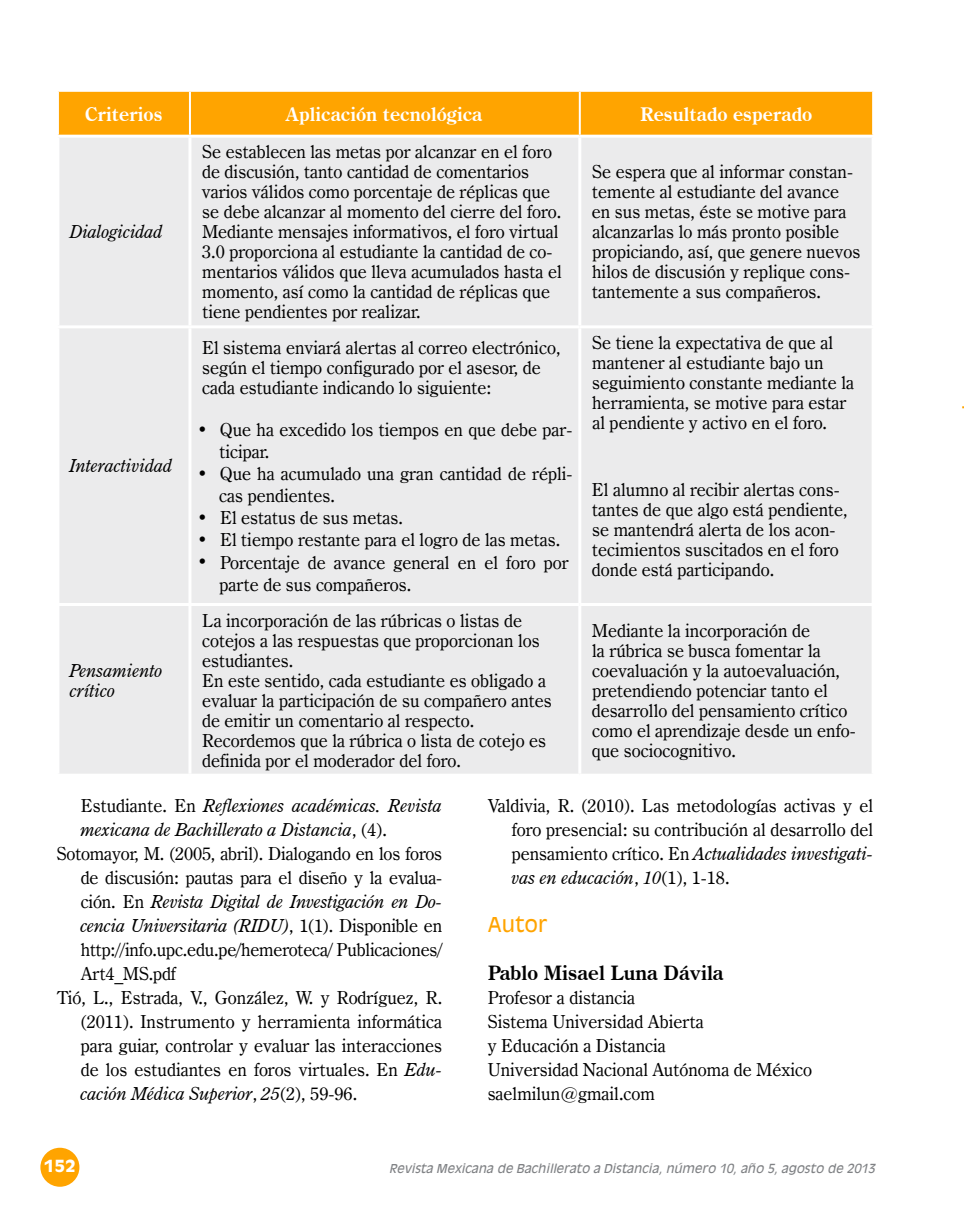
<style>
.page{position:relative;width:964px;height:1224px;background:#fff}
.page>*{position:absolute;margin:0;border:0;box-sizing:border-box;transform-origin:0 0}
.t1{font:700 20px "Century Oldstyle BT";color:#000}
.t2{font:20px "Antique Olive";letter-spacing:.005em;color:#ffa400}
.t3{font:700 19px "Century Oldstyle BT";color:#fff}
.t4{font:18px/20px "Century Oldstyle BT";color:#000}
.t5{font:italic 18px/20px "Century Oldstyle BT";color:#000}
.t6{font:700 16px "Antique Olive";color:#fff}
.t7{font:italic 12px "Antique Olive";color:#808285}
.s1{font-style:italic}
.s2{font-style:normal}
</style>
<div class="page">
<div style="left:40px;top:1148px;width:39px;height:39px;background:#ffa400;border-radius:50%"></div>
<div style="left:59px;top:92px;width:813px;height:43px;background:#ffa400"></div>
<div style="left:59px;top:138px;width:812px;height:636px;background:#ebebec"></div>
<hr style="left:189px;top:92px;width:2px;height:43px;background:#fff">
<hr style="left:579px;top:92px;width:2px;height:43px;background:#fff">
<hr style="left:188px;top:138px;width:3px;height:187px;background:#fff">
<hr style="left:578px;top:138px;width:3px;height:187px;background:#fff">
<hr style="left:56px;top:325px;width:134px;height:3px;background:#fff">
<hr style="left:190px;top:325px;width:390px;height:3px;background:#fff">
<hr style="left:188px;top:328px;width:3px;height:275px;background:#fff">
<hr style="left:580px;top:325px;width:294px;height:3px;background:#fff">
<hr style="left:578px;top:328px;width:3px;height:275px;background:#fff">
<hr style="left:56px;top:603px;width:134px;height:3px;background:#fff">
<hr style="left:190px;top:603px;width:390px;height:3px;background:#fff">
<hr style="left:188px;top:606px;width:3px;height:168px;background:#fff">
<hr style="left:580px;top:603px;width:294px;height:3px;background:#fff">
<hr style="left:578px;top:606px;width:3px;height:168px;background:#fff">
<p class="t3" style="left:85px;top:102px;width:79px">Criterios</p>
<p class="t3" style="left:285px;top:102px;width:199px">Aplicación tecnológica</p>
<p class="t3" style="left:640px;top:102px;width:174px">Resultado esperado</p>
<p class="t5" style="left:70px;top:222px;width:94px">Dialogicidad</p>
<p class="t5" style="left:70px;top:456px;width:104px">Interactividad</p>
<p class="t4" style="left:202px;top:142px;width:362px">Se establecen las metas por alcanzar en el foro de discusión, tanto cantidad de comentarios varios válidos como porcentaje de réplicas que se debe alcanzar al momento del cierre del foro.<br>Mediante mensajes informativos, el foro virtual 3.0 proporciona al estudiante la cantidad de co&shy;mentarios válidos que lleva acumulados hasta el momento, así como la cantidad de réplicas que tiene pendientes por realizar.</p>
<p class="t4" style="left:202px;top:338px;width:360px">El sistema enviará alertas al correo electrónico, según el tiempo configurado por el asesor, de cada estudiante indicando lo siguiente:</p>
<p class="t4" style="left:219px;top:419px;width:355px;line-height:22px;text-indent:-22px">• Que ha excedido los tiempos en que debe par&shy;ticipar.</p>
<p class="t4" style="left:219px;top:463px;width:355px;line-height:22px;text-indent:-22px">• Que ha acumulado una gran cantidad de répli&shy;cas pendientes.</p>
<p class="t4" style="left:197px;top:508px;width:207px">• El estatus de sus metas.</p>
<p class="t4" style="left:197px;top:530px;width:365px">• El tiempo restante para el logro de las metas.</p>
<p class="t4" style="left:219px;top:551px;width:351px;line-height:22px;text-indent:-22px">• Porcentaje de avance general en el foro por parte de sus compañeros.</p>
<p class="t4" style="left:592px;top:162px;width:270px">Se espera que al informar constan&shy;temente al estudiante del avance en sus metas, éste se motive para alcanzarlas lo más pronto posible propiciando, así, que genere nuevos hilos de discusión y replique cons&shy;tantemente a sus compañeros.</p>
<p class="t4" style="left:592px;top:333px;width:263px">Se tiene la expectativa de que al mantener al estudiante bajo un seguimiento constante mediante la herramienta, se motive para estar al pendiente y activo en el foro.</p>
<p class="t4" style="left:592px;top:479px;width:257px">El alumno al recibir alertas cons&shy;tantes de que algo está pendiente, se mantendrá alerta de los acon&shy;tecimientos suscitados en el foro donde está participando.</p>
<p class="t4" style="left:202px;top:610px;width:351px">La incorporación de las rúbricas o listas de cotejos a las respuestas que proporcionan los estudiantes.<br>En este sentido, cada estudiante es obligado a evaluar la participación de su compañero antes de emitir un comentario al respecto.<br>Recordemos que la rúbrica o lista de cotejo es definida por el moderador del foro.</p>
<p class="t4" style="left:592px;top:620px;width:265px">Mediante la incorporación de<br>la rúbrica se busca fomentar la coevaluación y la autoevaluación, pretendiendo potenciar tanto el desarrollo del pensamiento crítico como el aprendizaje desde un enfo&shy;que sociocognitivo.</p>
<p class="t4" style="left:512px;top:793px;width:363px;line-height:24px;text-align:justify;text-indent:-24px">Valdivia, R. (2010). Las metodologías activas y el foro presencial: su contribución al desarrollo del pensamiento crítico. En <span class="s1">Actualidades investigati&shy;vas en educación</span>, <span class="s1">10</span>(1), 1-18.</p>
<p class="t2" style="left:488px;top:912px;width:61px">Autor</p>
<p class="t1" style="left:488px;top:961px;width:238px">Pablo Misael Luna Dávila</p>
<p class="t4" style="left:488px;top:985px;width:326px;line-height:24px">Profesor a distancia<br>Sistema Universidad Abierta<br>y Educación a Distancia<br>Universidad Nacional Autónoma de México saelmilun@gmail.com</p>
<p class="t5" style="left:70px;top:660px;width:94px">Pensamiento crítico</p>
<p class="t5" style="left:81px;top:795px;width:363px"><span class="s2">Estudiante. En</span> Reflexiones académicas. Revista</p>
<p class="t5" style="left:81px;top:819px;width:308px">mexicana de Bachillerato a Distancia<span class="s2">, (4).</span></p>
<p class="t4" style="left:57px;top:843px;width:387px">Sotomayor, M. (2005, abril). Dialogando en los foros</p>
<p class="t4" style="left:81px;top:867px;width:363px">de discusión: pautas para el diseño y la evalua-</p>
<p class="t5" style="left:81px;top:891px;width:363px"><span class="s2">ción. En</span> Revista Digital de Investigación en Do-</p>
<p class="t5" style="left:81px;top:915px;width:363px">cencia Universitaria (RIDU)<span class="s2">, 1(1). Disponible en</span></p>
<p class="t4" style="left:81px;top:939px;width:363px">http://info.upc.edu.pe/hemeroteca/ Publicaciones/</p>
<p class="t4" style="left:81px;top:963px;width:97px">Art4_MS.pdf</p>
<p class="t4" style="left:57px;top:987px;width:387px">Tió, L., Estrada, V., González, W. y Rodríguez, R.</p>
<p class="t4" style="left:81px;top:1011px;width:363px">(2011). Instrumento y herramienta informática</p>
<p class="t4" style="left:81px;top:1035px;width:363px">para guiar, controlar y evaluar las interacciones</p>
<p class="t4" style="left:81px;top:1059px;width:363px">de los estudiantes en foros virtuales. En <span class="s1">Edu-</span></p>
<p class="t5" style="left:81px;top:1083px;width:278px">cación Médica Superior<span class="s2">,</span> 25<span class="s2">(2), 59-96.</span></p>
<p class="t6" style="left:44px;top:1155px;width:33px">152</p>
<p class="t7" style="left:389px;top:1160px;width:490px">Revista Mexicana de Bachillerato a Distancia,número 10,año 5,agosto de 2013</p>
</div>
